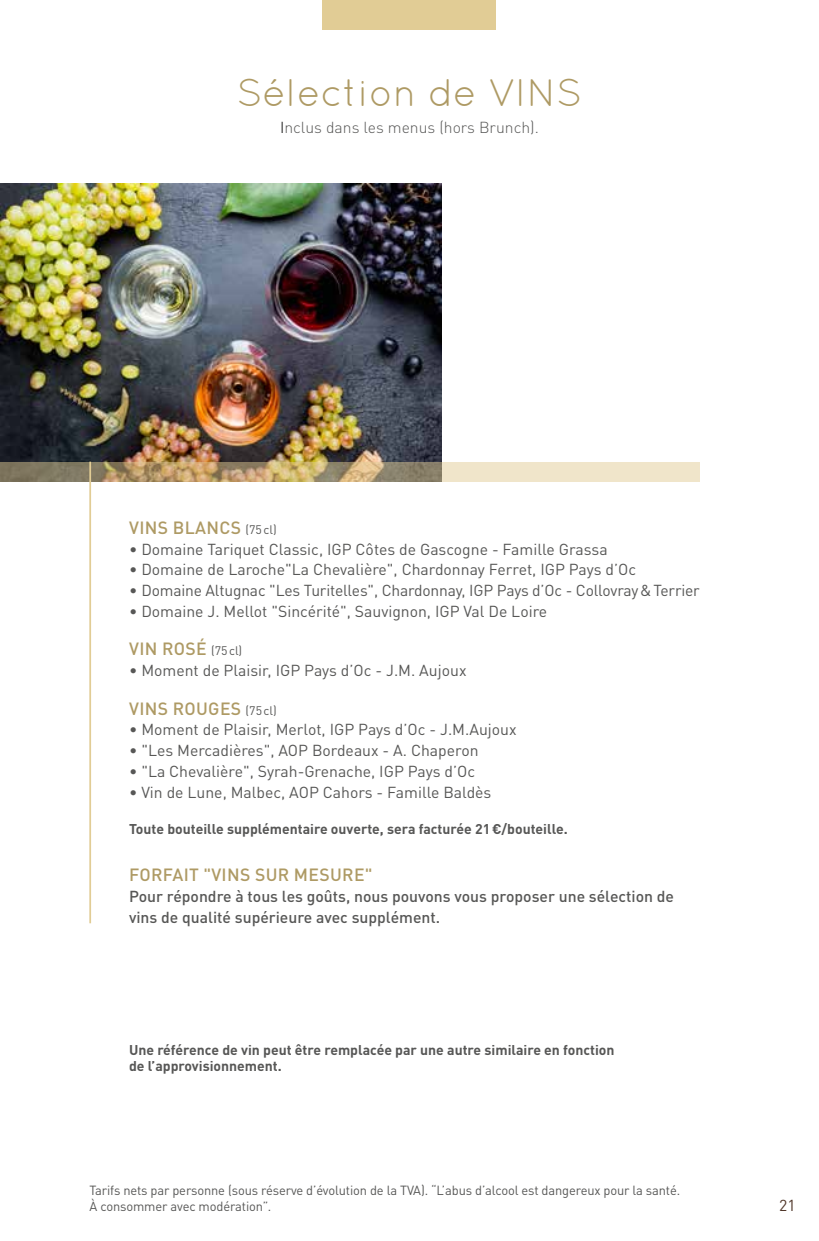
<style>
.page{position:relative;width:819px;height:1241px;background:#fff}
.page>*{position:absolute;margin:0;border:0;box-sizing:border-box;transform-origin:0 0}
.t1{font:38.5px "Quicksand";color:#ae9a64}
.t2{font:500 17.5px "DIN Pro";letter-spacing:.02em;color:#ae9a64}
.t3{font:15.75px "DIN Pro";color:#575756}
.t4{font:500 15.75px/21px "DIN Pro";color:#575756}
.t5{font:300 15.75px "DIN Pro";color:#575756}
.t6{font:15.75px "DIN Pro";color:#503629}
.t7{font:700 14px/15.8px "DIN Pro";color:#575756}
.t8{font:13.12px/15.8px "DIN Pro";letter-spacing:-.01em;color:#575756}
.s1{color:#000}
.s2{font-weight:400;font-size:12.25px;color:#575756}
</style>
<div class="page">
<div style="left:322px;top:0;width:174px;height:30px;background:#e1cc95"></div>
<img style="left:0;top:184px;width:441px;height:277px">
<svg style="left:0;top:461px;width:699px;height:20px;background:#c0af8e"></svg>
<hr style="left:89px;top:461px;width:2px;height:462px;background:#e1cc95">
<h1 class="t1" style="left:237px;top:71px;width:347px">Sélection de VINS</h1>
<p class="t5" style="left:280px;top:115px;width:260px"><span class="s1">I</span>nclus dans les menus (hors Brunch).</p>
<p class="t2" style="left:129px;top:513px;width:149px">VINS BLANCS <span class="s2">(75cl)</span></p>
<p class="t3" style="left:129px;top:536px;width:480px">• Domaine Tariquet Classic, IGP Côtes de Gascogne - Famille Grassa</p>
<p class="t3" style="left:129px;top:557px;width:508px">• Domaine de Laroche"La Chevalière", Chardonnay Ferret, IGP Pays d’Oc</p>
<p class="t3" style="left:129px;top:578px;width:572px">• Domaine Altugnac "Les Turitelles", Chardonnay, IGP Pays d’Oc - Collovray&amp;Terrier</p>
<p class="t3" style="left:129px;top:599px;width:419px">• Domaine J. Mellot "Sincérité", Sauvignon, IGP Val De Loire</p>
<p class="t2" style="left:129px;top:634px;width:115px">VIN ROSÉ <span class="s2">(75cl)</span></p>
<p class="t3" style="left:129px;top:658px;width:339px">• Moment de Plaisir, IGP Pays d’Oc - J.M. Aujoux</p>
<p class="t2" style="left:129px;top:694px;width:149px">VINS ROUGES <span class="s2">(75cl)</span></p>
<p class="t3" style="left:129px;top:717px;width:389px">• Moment de Plaisir, Merlot, IGP Pays d’Oc - J.M.Aujoux</p>
<p class="t3" style="left:129px;top:738px;width:351px">• "Les Mercadières", AOP Bordeaux - A. Chaperon</p>
<p class="t3" style="left:129px;top:759px;width:347px">• "La Chevalière", Syrah-Grenache, IGP Pays d’Oc</p>
<p class="t3" style="left:129px;top:779px;width:364px">• Vin de Lune, Malbec, AOP Cahors - Famille Baldès</p>
<p class="t7" style="left:129px;top:818px;width:440px">Toute bouteille supplémentaire ouverte, sera facturée 21€/bouteille.</p>
<p class="t2" style="left:129px;top:860px;width:245px">FORFAIT "VINS SUR MESURE"</p>
<p class="t4" style="left:129px;top:884px;width:546px">Pour répondre à tous les goûts, nous pouvons vous proposer une sélection de vins de qualité supérieure avec supplément.</p>
<p class="t7" style="left:129px;top:1040px;width:487px">Une référence de vin peut être remplacée par une autre similaire en fonction de l’approvisionnement.</p>
<p class="t8" style="left:89px;top:1181px;width:592px">Tarifs nets par personne (sous réserve d’évolution de la TVA). “L’abus d’alcool est dangereux pour la santé.<br>À consommer avec modération”.</p>
<p class="t6" style="left:779px;top:1192px;width:18px">21</p>
</div>
